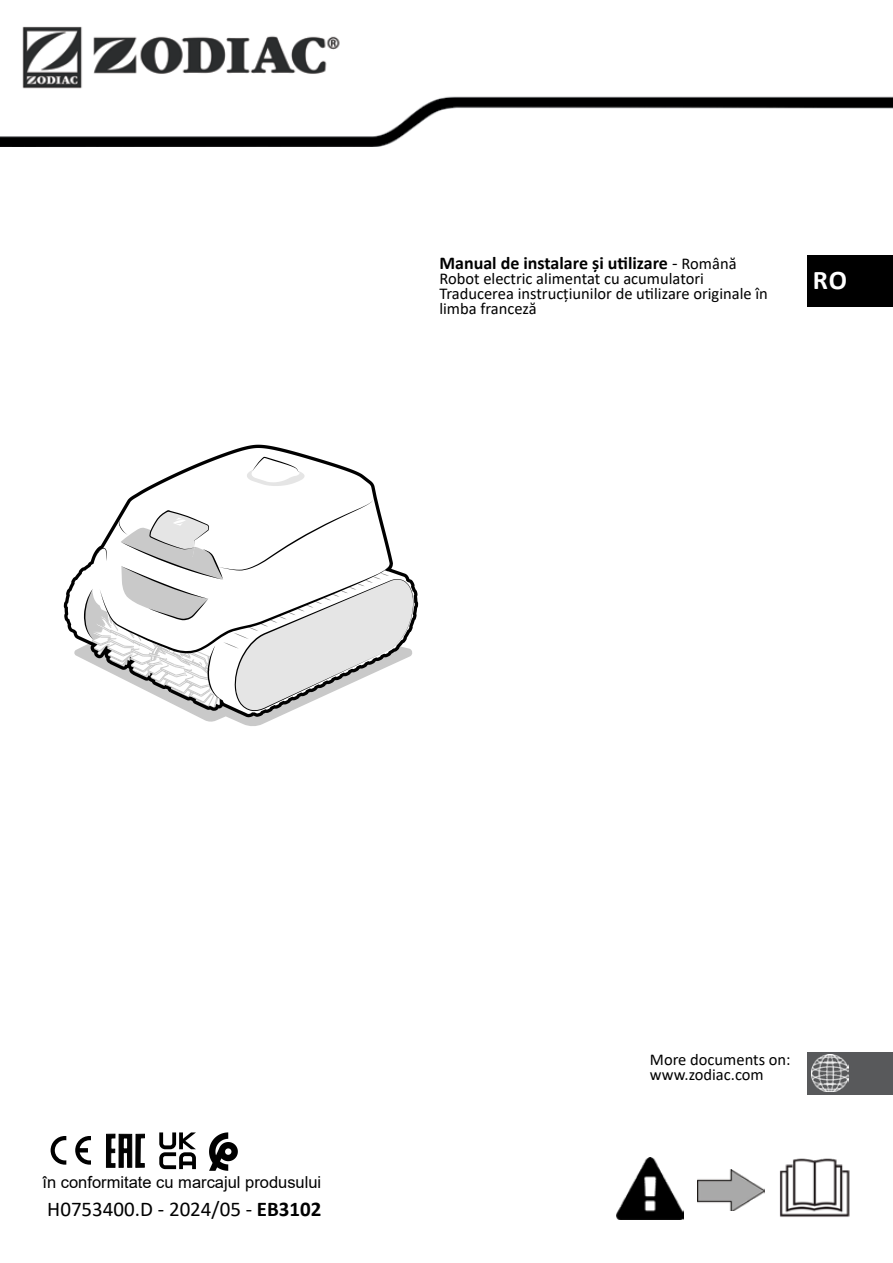
<style>
.page{position:relative;width:893px;height:1263px;background:#fff}
.page>*{position:absolute;margin:0;border:0;box-sizing:border-box;transform-origin:0 0}
.t1{font:700 27px "Calibri";color:#fff}
.t2{font:21px "Calibri";color:#000}
.t3{font:700 18px "Calibri";color:#000}
.t4{font:16.5px/15px "Calibri";color:#000}
.t5{font:16.5px "Arial";color:#000}
.s1{font-weight:400}
.s2{font-weight:400;font-size:16.5px}
.s3{font-weight:700}
</style>
<div class="page">
<div style="left:808px;top:255px;width:85px;height:51px;background:#000"></div>
<div style="left:808px;top:1052px;width:85px;height:43px;background:#58595b"></div>
<img style="left:811px;top:1054px;width:37px;height:37px">
<img style="left:0;top:27px;width:893px;height:119px">
<img style="left:779px;top:1158px;width:71px;height:59px">
<img style="left:697px;top:1169px;width:67px;height:42px">
<img style="left:617px;top:1158px;width:66px;height:62px">
<svg style="left:64px;top:445px;width:354px;height:190px"></svg>
<svg style="left:247px;top:457px;width:58px;height:29px"></svg>
<svg style="left:74px;top:499px;width:340px;height:227px"></svg>
<svg style="left:51px;top:1136px;width:15px;height:28px"></svg>
<svg style="left:75px;top:1136px;width:16px;height:28px"></svg>
<svg style="left:106px;top:1134px;width:39px;height:33px"></svg>
<svg style="left:209px;top:1132px;width:29px;height:39px"></svg>
<svg style="left:159px;top:1132px;width:37px;height:37px"></svg>
<p class="t3" style="left:439px;top:251px;width:299px">Manual de instalare și utilizare <span class="s1">-</span> <span class="s2">Română</span></p>
<p class="t4" style="left:439px;top:271px;width:330px">Robot electric alimentat cu acumulatori<br>Traducerea instrucțiunilor de utilizare originale în limba franceză</p>
<h1 class="t1" style="left:813px;top:261px;width:36px">RO</h1>
<p class="t5" style="left:43px;top:1170px;width:280px">în conformitate cu marcajul produsului</p>
<p class="t2" style="left:47px;top:1195px;width:276px">H0753400.D - 2024/05 - <span class="s3">EB3102</span></p>
<p class="t4" style="left:650px;top:1051px;width:142px">More documents on: www.zodiac.com</p>
</div>
